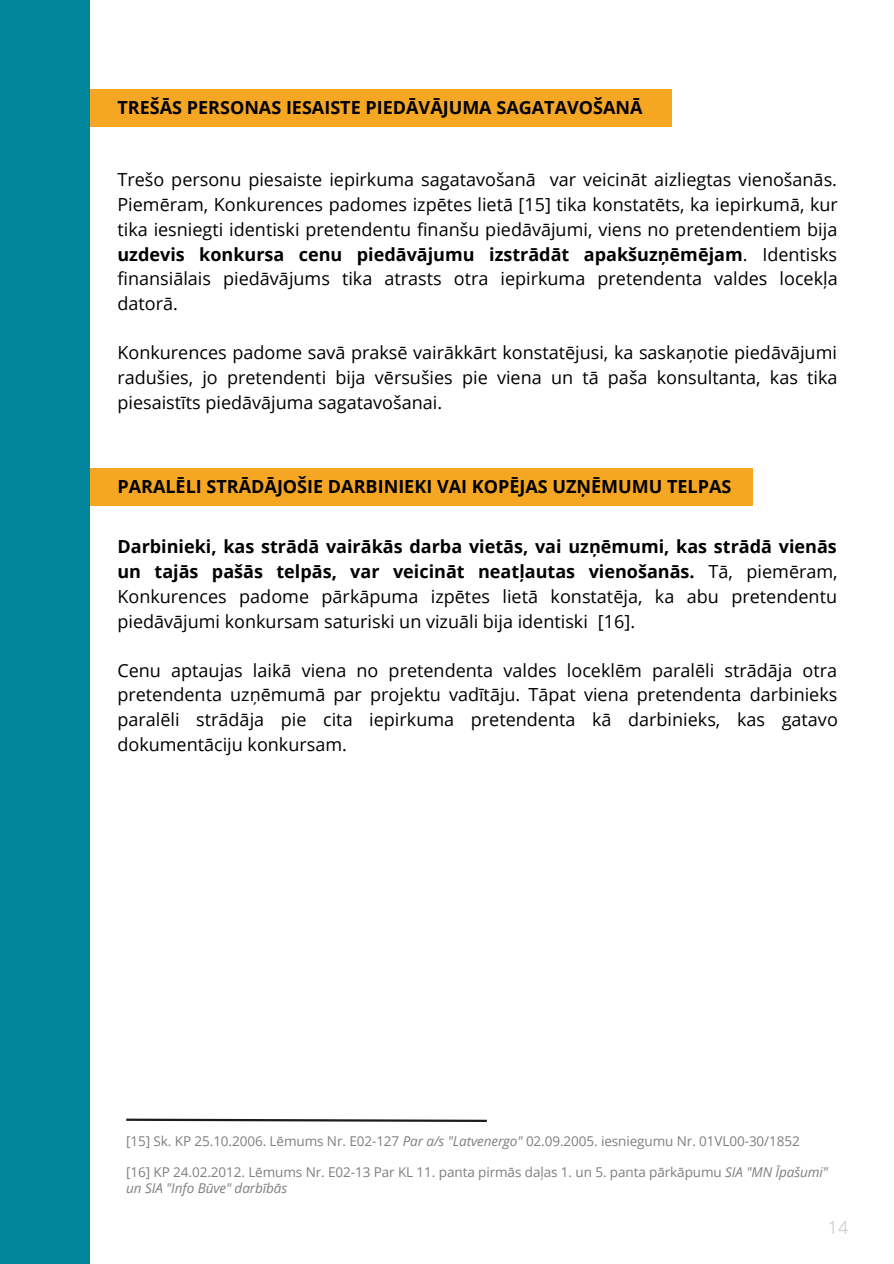
<style>
.page{position:relative;width:894px;height:1264px;background:#fff}
.page>*{position:absolute;margin:0;border:0;box-sizing:border-box;transform-origin:0 0}
.t1{font:18px/24.8px "Open Sans";color:#000;text-align:justify}
.t2{font:700 18px "Open Sans";color:#000}
.t3{font:18px "Open Sans";color:#d1d3d6}
.t4{font:13.5px/15.8px "Open Sans";letter-spacing:-.005em;color:#7f7f7f}
.s1{font-weight:700}
.s2{font-style:italic}
</style>
<div class="page">
<div style="left:57px;top:89px;width:614px;height:38px;background:#f5a623"></div>
<div style="left:70px;top:468px;width:682px;height:37px;background:#f5a623"></div>
<div style="left:0;top:0;width:89px;height:1263px;background:#00859b"></div>
<svg style="left:126px;top:1118px;width:361px;height:4px"></svg>
<p class="t2" style="left:117px;top:95px;width:526px">TREŠĀS PERSONAS IESAISTE PIEDĀVĀJUMA SAGATAVOŠANĀ</p>
<p class="t1" style="left:117px;top:167px;width:721px">Trešo personu piesaiste iepirkuma sagatavošanā var veicināt aizliegtas vienošanās.<br>Piemēram, Konkurences padomes izpētes lietā [15] tika konstatēts, ka iepirkumā, kur tika iesniegti identiski pretendentu finanšu piedāvājumi, viens no pretendentiem bija <span class="s1">uzdevis konkursa cenu piedāvājumu izstrādāt apakšuzņēmējam</span>. Identisks finansiālais piedāvājums tika atrasts otra iepirkuma pretendenta valdes locekļa datorā.</p>
<p class="t1" style="left:117px;top:340px;width:721px">Konkurences padome savā praksē vairākkārt konstatējusi, ka saskaņotie piedāvājumi radušies, jo pretendenti bija vērsušies pie viena un tā paša konsultanta, kas tika piesaistīts piedāvājuma sagatavošanai.</p>
<p class="t2" style="left:117px;top:474px;width:615px">PARALĒLI STRĀDĀJOŠIE DARBINIEKI VAI KOPĒJAS UZŅĒMUMU TELPAS</p>
<p class="t1" style="left:117px;top:534px;width:721px"><span class="s1">Darbinieki, kas strādā vairākās darba vietās, vai uzņēmumi, kas strādā vienās un tajās pašās telpās, var veicināt neatļautas vienošanās.</span> Tā, piemēram, Konkurences padome pārkāpuma izpētes lietā konstatēja, ka abu pretendentu piedāvājumi konkursam saturiski un vizuāli bija identiski [16].</p>
<p class="t1" style="left:117px;top:657px;width:721px">Cenu aptaujas laikā viena no pretendenta valdes loceklēm paralēli strādāja otra pretendenta uzņēmumā par projektu vadītāju. Tāpat viena pretendenta darbinieks paralēli strādāja pie cita iepirkuma pretendenta kā darbinieks, kas gatavo dokumentāciju konkursam.</p>
<p class="t4" style="left:126px;top:1132px;width:674px">[15] Sk. KP 25.10.2006. Lēmums Nr. E02-127 <span class="s2">Par a/s "Latvenergo"</span> 02.09.2005. iesniegumu Nr. 01VL00-30/1852</p>
<p class="t4" style="left:126px;top:1164px;width:703px">[16] KP 24.02.2012. Lēmums Nr. E02-13 Par KL 11. panta pirmās daļas 1. un 5. panta pārkāpumu <span class="s2">SIA "MN Īpašumi" un SIA "Info Būve" darbībās</span></p>
<p class="t3" style="left:827px;top:1214px;width:22px">14</p>
</div>
